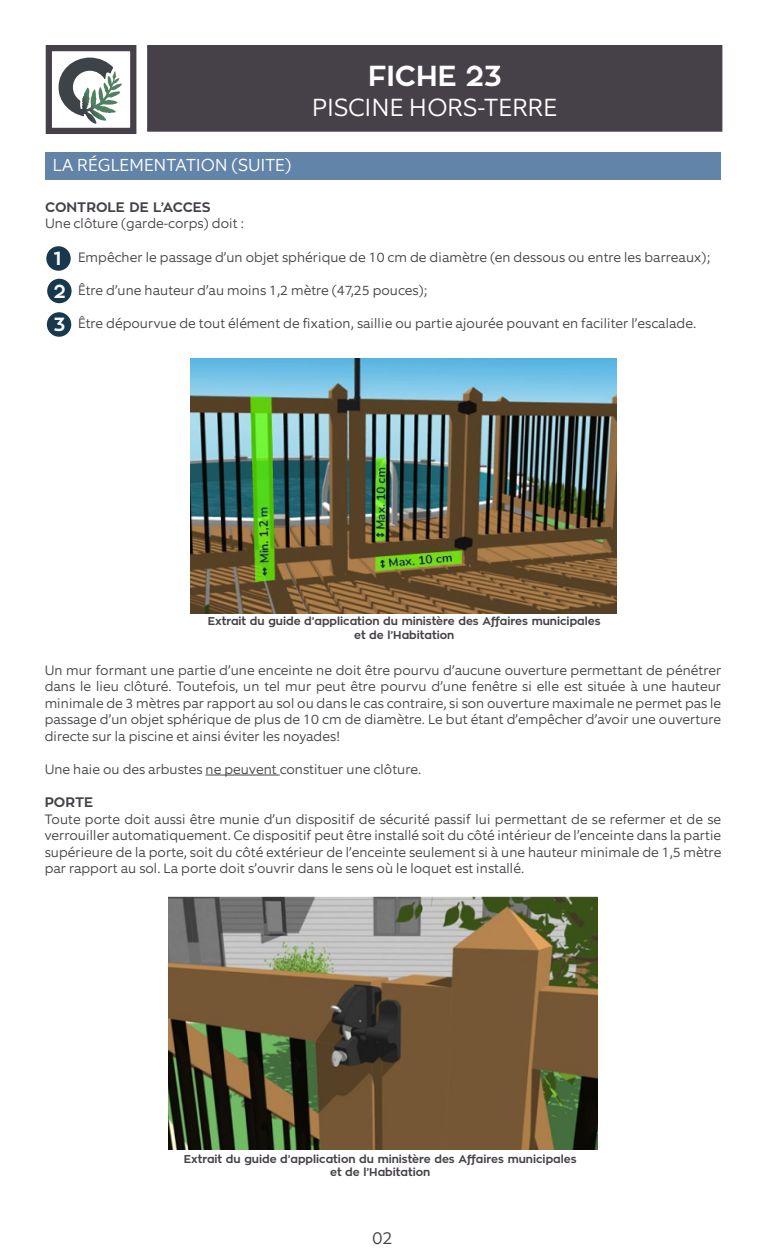
<style>
.page{position:relative;width:765px;height:1260px;background:#fff}
.page>*{position:absolute;margin:0;border:0;box-sizing:border-box;transform-origin:0 0}
.t1{font:700 28.75px "Zona Pro";color:#fff}
.t2{font:300 25px "Equip";color:#fff}
.t3{font:700 19px/33px "Zona Pro";color:#f9f9f9}
.t4{font:300 17.5px "Equip";color:#fff}
.t5{font:300 17.5px "Equip";color:#464148}
.t6{font:300 13.75px/16.5px "Equip";color:#464148;text-align:justify}
.t7{font:700 13.75px "Zona Pro";color:#464148}
.t8{font:700 11.25px/13.5px "Zona Pro";color:#464148;text-align:center}
</style>
<div class="page">
<div style="left:147px;top:45px;width:575px;height:87px;background:#464148;border:1px solid #464148"></div>
<svg style="left:58px;top:57px;width:57px;height:67px"></svg>
<div style="left:46px;top:45px;width:90px;height:89px;border:6px solid #464148"></div>
<div style="left:45px;top:152px;width:676px;height:28px;background:#6384a9"></div>
<div style="left:46px;top:246px;width:25px;height:25px;background:#18394d;border-radius:50%"></div>
<div style="left:47px;top:279px;width:25px;height:24px;background:#18394d;border-radius:50%"></div>
<div style="left:47px;top:312px;width:24px;height:25px;background:#18394d;border-radius:50%"></div>
<hr style="left:206px;top:775px;width:74px;height:1px;background:#464148">
<img style="left:190px;top:358px;width:427px;height:255px">
<img style="left:168px;top:896px;width:429px;height:254px">
<p class="t4" style="left:53px;top:154px;width:240px">LA RÉGLEMENTATION (SUITE)</p>
<p class="t7" style="left:45px;top:198px;width:167px">CONTROLE DE L’ACCES</p>
<p class="t6" style="left:45px;top:215px;width:200px">Une clôture (garde-corps) doit :</p>
<h1 class="t1" style="left:368px;top:57px;width:135px">FICHE 23</h1>
<h2 class="t2" style="left:312px;top:91px;width:247px">PISCINE HORS-TERRE</h2>
<h3 class="t3" style="left:53px;top:242px;width:14px">1<br>2<br>3</h3>
<p class="t6" style="left:78px;top:249px;width:634px">Empêcher le passage d’un objet sphérique de 10 cm de diamètre (en dessous ou entre les barreaux);</p>
<p class="t6" style="left:78px;top:282px;width:351px">Être d’une hauteur d’au moins 1,2 mètre (47,25 pouces);</p>
<p class="t6" style="left:78px;top:315px;width:620px">Être dépourvue de tout élément de fixation, saillie ou partie ajourée pouvant en faciliter l’escalade.</p>
<p class="t8" style="left:208px;top:615px;width:394px">Extrait du guide d’application du ministère des Affaires municipales et de l’Habitation</p>
<p class="t6" style="left:45px;top:662px;width:678px">Un mur formant une partie d’une enceinte ne doit être pourvu d’aucune ouverture permettant de pénétrer dans le lieu clôturé. Toutefois, un tel mur peut être pourvu d’une fenêtre si elle est située à une hauteur minimale de 3 mètres par rapport au sol ou dans le cas contraire, si son ouverture maximale ne permet pas le passage d’un objet sphérique de plus de 10 cm de diamètre. Le but étant d’empêcher d’avoir une ouverture directe sur la piscine et ainsi éviter les noyades!</p>
<p class="t6" style="left:45px;top:761px;width:378px">Une haie ou des arbustes ne peuvent constituer une clôture.</p>
<p class="t7" style="left:45px;top:793px;width:50px">PORTE</p>
<p class="t6" style="left:45px;top:811px;width:678px">Toute porte doit aussi être munie d’un dispositif de sécurité passif lui permettant de se refermer et de se verrouiller automatiquement. Ce dispositif peut être installé soit du côté intérieur de l’enceinte dans la partie supérieure de la porte, soit du côté extérieur de l’enceinte seulement si à une hauteur minimale de 1,5 mètre par rapport au sol. La porte doit s’ouvrir dans le sens où le loquet est installé.</p>
<p class="t8" style="left:184px;top:1152px;width:394px">Extrait du guide d’application du ministère des Affaires municipales et de l’Habitation</p>
<p class="t5" style="left:372px;top:1227px;width:22px">02</p>
</div>
